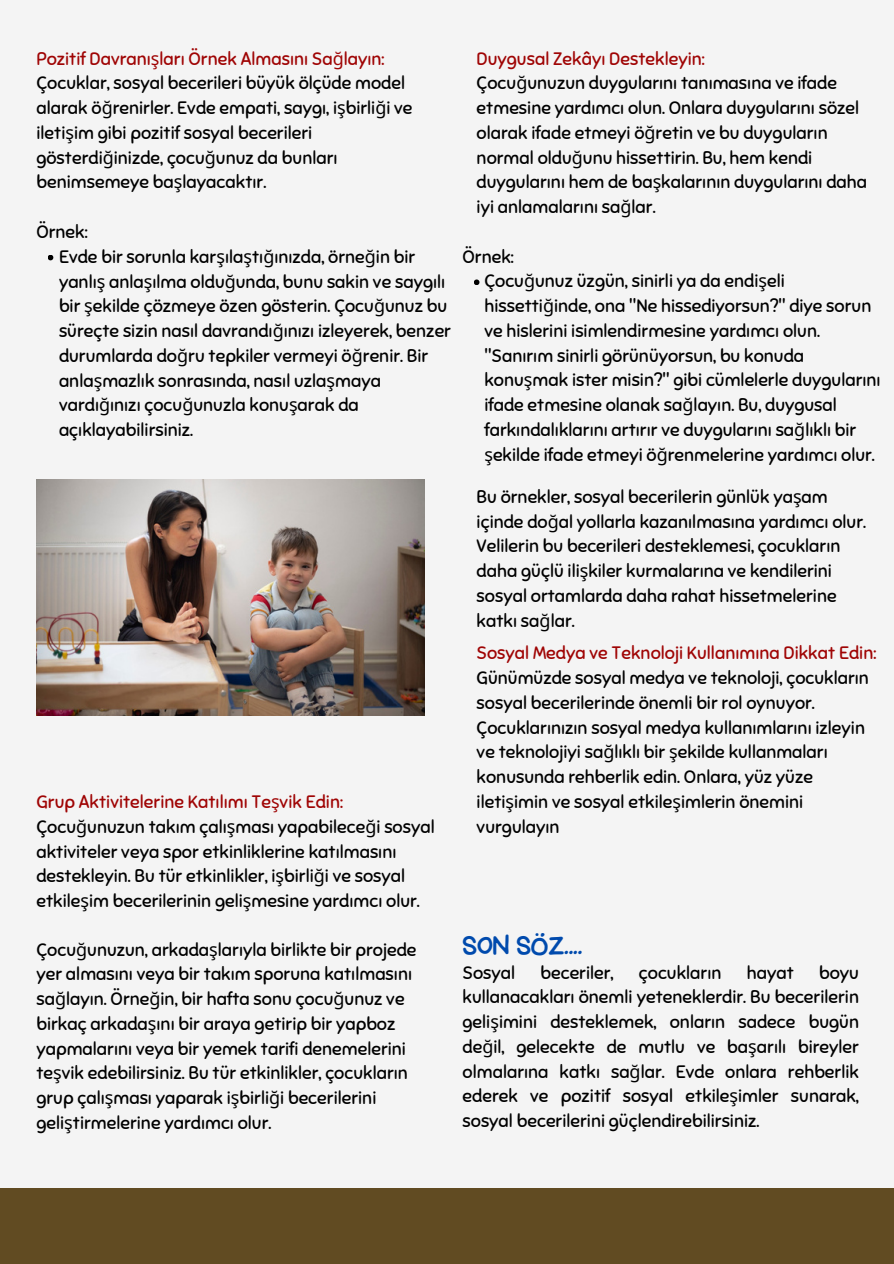
<style>
.page{position:relative;width:894px;height:1264px;background:#fff}
.page>*{position:absolute;margin:0;border:0;box-sizing:border-box;transform-origin:0 0}
.t1{font:27px "Handyman";color:#004aad}
.t2{font:18px/24.8px "Sniglet";color:#000}
.t3{font:18px "Sniglet";color:#9f0404}
.s1{color:#9f0404}
.s2{font-family:"Noto Sans";color:#9f0404}
.s3{font-family:"Noto Sans"}
</style>
<div class="page">
<div style="left:0;top:0;width:893px;height:1263px;background:#f4f4f4"></div>
<div style="left:0;top:1188px;width:893px;height:75px;background:#614b22"></div>
<img style="left:36px;top:479px;width:389px;height:237px">
<svg style="left:48px;top:255px;width:5px;height:5px"></svg>
<svg style="left:474px;top:279px;width:5px;height:6px"></svg>
<p class="t2" style="left:36px;top:46px;width:377px"><span class="s1">Pozitif Davranı</span><span class="s2">ş</span><span class="s1">ları Örnek Almasını Sa</span><span class="s2">ğ</span><span class="s1">layın:<br></span>Çocuklar, sosyal becerileri büyük ölçüde model alarak ö<span class="s3">ğ</span>renirler. Evde empati, saygı, i<span class="s3">ş</span>birli<span class="s3">ğ</span>i ve ileti<span class="s3">ş</span>im gibi pozitif sosyal becerileri gösterdi<span class="s3">ğ</span>inizde, çocu<span class="s3">ğ</span>unuz da bunları benimsemeye ba<span class="s3">ş</span>layacaktır.</p>
<p class="t2" style="left:36px;top:219px;width:53px">Örnek:</p>
<p class="t2" style="left:59px;top:244px;width:393px">Evde bir sorunla kar<span class="s3">ş</span>ıla<span class="s3">ş</span>tı<span class="s3">ğ</span>ınızda, örne<span class="s3">ğ</span>in bir yanlı<span class="s3">ş</span> anla<span class="s3">ş</span>ılma oldu<span class="s3">ğ</span>unda, bunu sakin ve saygılı bir <span class="s3">ş</span>ekilde çözmeye özen gösterin. Çocu<span class="s3">ğ</span>unuz bu süreçte sizin nasıl davrandı<span class="s3">ğ</span>ınızı izleyerek, benzer durumlarda do<span class="s3">ğ</span>ru tepkiler vermeyi ö<span class="s3">ğ</span>renir. Bir anla<span class="s3">ş</span>mazlık sonrasında, nasıl uzla<span class="s3">ş</span>maya vardı<span class="s3">ğ</span>ınızı çocu<span class="s3">ğ</span>unuzla konu<span class="s3">ş</span>arak da açıklayabilirsiniz.</p>
<p class="t2" style="left:36px;top:789px;width:399px"><span class="s1">Grup Aktivitelerine Katılımı Te</span><span class="s2">ş</span><span class="s1">vik Edin:<br></span>Çocu<span class="s3">ğ</span>unuzun takım çalı<span class="s3">ş</span>ması yapabilece<span class="s3">ğ</span>i sosyal aktiviteler veya spor etkinliklerine katılmasını destekleyin. Bu tür etkinlikler, i<span class="s3">ş</span>birli<span class="s3">ğ</span>i ve sosyal etkile<span class="s3">ş</span>im becerilerinin geli<span class="s3">ş</span>mesine yardımcı olur.</p>
<p class="t2" style="left:36px;top:936px;width:381px">Çocu<span class="s3">ğ</span>unuzun, arkada<span class="s3">ş</span>larıyla birlikte bir projede yer almasını veya bir takım sporuna katılmasını sa<span class="s3">ğ</span>layın. Örne<span class="s3">ğ</span>in, bir hafta sonu çocu<span class="s3">ğ</span>unuz ve birkaç arkada<span class="s3">ş</span>ını bir araya getirip bir yapboz yapmalarını veya bir yemek tarifi denemelerini te<span class="s3">ş</span>vik edebilirsiniz. Bu tür etkinlikler, çocukların grup çalı<span class="s3">ş</span>ması yaparak i<span class="s3">ş</span>birli<span class="s3">ğ</span>i becerilerini geli<span class="s3">ş</span>tirmelerine yardımcı olur.</p>
<p class="t2" style="left:476px;top:46px;width:392px"><span class="s1">Duygusal Zekâyı Destekleyin:<br></span>Çocu<span class="s3">ğ</span>unuzun duygularını tanımasına ve ifade etmesine yardımcı olun. Onlara duygularını sözel olarak ifade etmeyi ö<span class="s3">ğ</span>retin ve bu duyguların normal oldu<span class="s3">ğ</span>unu hissettirin. Bu, hem kendi duygularını hem de ba<span class="s3">ş</span>kalarının duygularını daha iyi anlamalarını sa<span class="s3">ğ</span>lar.</p>
<p class="t2" style="left:462px;top:244px;width:53px">Örnek:</p>
<p class="t2" style="left:484px;top:269px;width:397px">Çocu<span class="s3">ğ</span>unuz üzgün, sinirli ya da endi<span class="s3">ş</span>eli hissetti<span class="s3">ğ</span>inde, ona "Ne hissediyorsun?" diye sorun ve hislerini isimlendirmesine yardımcı olun. "Sanırım sinirli görünüyorsun, bu konuda konu<span class="s3">ş</span>mak ister misin?" gibi cümlelerle duygularını ifade etmesine olanak sa<span class="s3">ğ</span>layın. Bu, duygusal farkındalıklarını artırır ve duygularını sa<span class="s3">ğ</span>lıklı bir <span class="s3">ş</span>ekilde ifade etmeyi ö<span class="s3">ğ</span>renmelerine yardımcı olur.</p>
<p class="t2" style="left:476px;top:484px;width:391px">Bu örnekler, sosyal becerilerin günlük ya<span class="s3">ş</span>am içinde do<span class="s3">ğ</span>al yollarla kazanılmasına yardımcı olur.<br>Velilerin bu becerileri desteklemesi, çocukların daha güçlü ili<span class="s3">ş</span>kiler kurmalarına ve kendilerini sosyal ortamlarda daha rahat hissetmelerine katkı sa<span class="s3">ğ</span>lar.</p>
<p class="t3" style="left:476px;top:642px;width:401px">Sosyal Medya ve Teknoloji Kullanımına Dikkat Edin:</p>
<p class="t2" style="left:476px;top:665px;width:394px">Günümüzde sosyal medya ve teknoloji, çocukların sosyal becerilerinde önemli bir rol oynuyor.<br>Çocuklarınızın sosyal medya kullanımlarını izleyin ve teknolojiyi sa<span class="s3">ğ</span>lıklı bir <span class="s3">ş</span>ekilde kullanmaları konusunda rehberlik edin. Onlara, yüz yüze ileti<span class="s3">ş</span>imin ve sosyal etkile<span class="s3">ş</span>imlerin önemini vurgulayın</p>
<h1 class="t1" style="left:462px;top:927px;width:121px">SON SÖZ....</h1>
<p class="t2" style="left:462px;top:960px;width:54px">Sosyal</p>
<p class="t2" style="left:540px;top:960px;width:75px">beceriler,</p>
<p class="t2" style="left:638px;top:960px;width:84px">çocukların</p>
<p class="t2" style="left:746px;top:960px;width:49px">hayat</p>
<p class="t2" style="left:462px;top:960px;width:398px;text-align:justify;text-indent:356px">boyu kullanacakları önemli yeteneklerdir. Bu becerilerin geli<span class="s3">ş</span>imini desteklemek, onların sadece bugün de<span class="s3">ğ</span>il, gelecekte de mutlu ve ba<span class="s3">ş</span>arılı bireyler olmalarına katkı sa<span class="s3">ğ</span>lar. Evde onlara rehberlik ederek ve pozitif sosyal etkile<span class="s3">ş</span>imler sunarak, sosyal becerilerini güçlendirebilirsiniz.</p>
</div>
